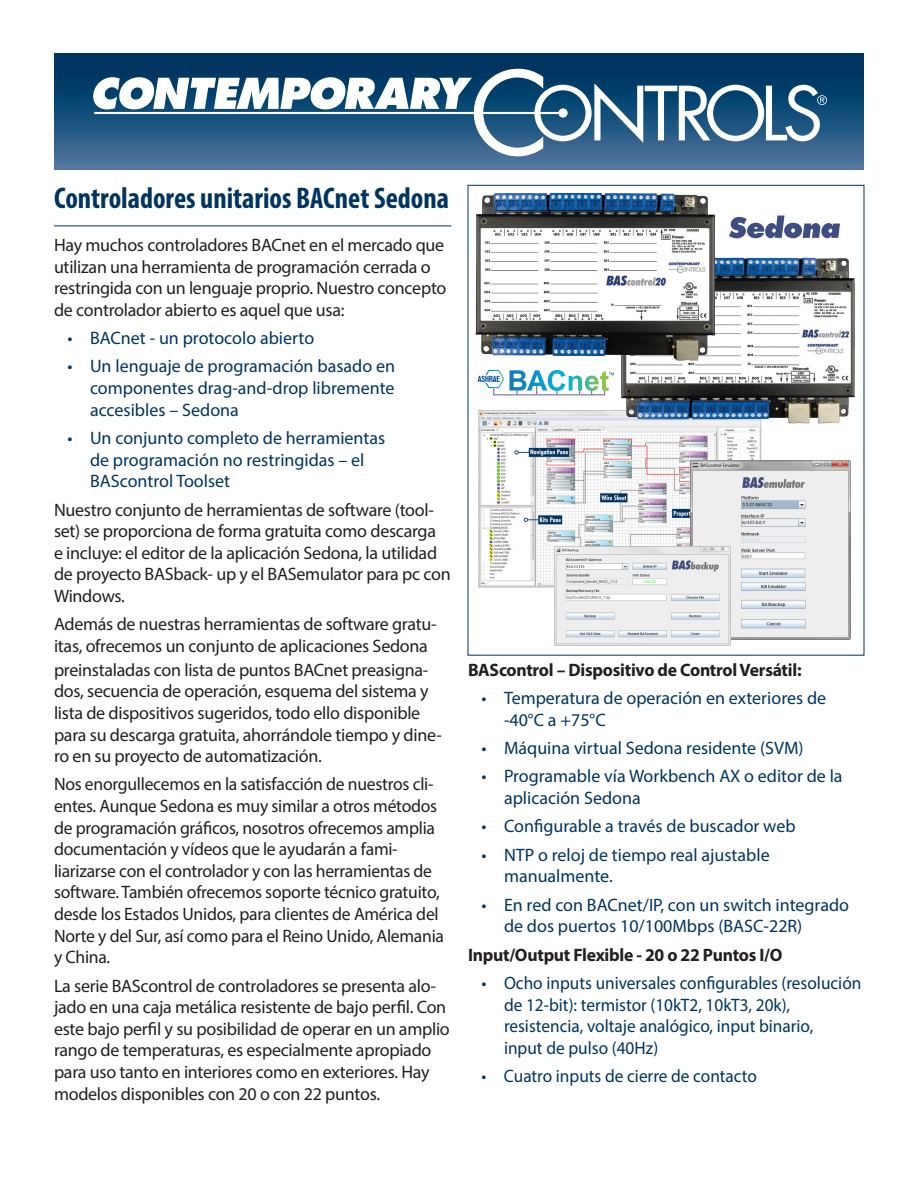
<style>
.page{position:relative;width:918px;height:1188px;background:#fff}
.page>*{position:absolute;margin:0;border:0;box-sizing:border-box;transform-origin:0 0}
.t1{font:700 condensed 30px "Myriad Pro";color:#003461}
.t2{font:18px/21.6px "Myriad Pro";letter-spacing:-.015em;color:#231f20}
.t3{font:18px/21.6px "Myriad Pro";color:#003461}
.t4{font:700 18px "Myriad Pro";letter-spacing:-.015em;color:#231f20}
.t5{font:18px "Myriad Pro";color:#003461;scale:.96 1}
</style>
<div class="page">
<svg style="left:54px;top:53px;width:810px;height:116px;background:#20507a"></svg>
<hr style="left:54px;top:226px;width:397px;height:1px;background:#003461">
<svg style="left:92px;top:69px;width:735px;height:87px"></svg>
<img style="left:479px;top:411px;width:282px;height:176px">
<img style="left:615px;top:257px;width:240px;height:170px">
<img style="left:475px;top:192px;width:243px;height:172px">
<svg style="left:478px;top:370px;width:136px;height:26px"></svg>
<svg style="left:729px;top:216px;width:111px;height:22px"></svg>
<img style="left:690px;top:460px;width:161px;height:180px">
<img style="left:555px;top:547px;width:175px;height:99px">
<p class="t1" style="left:54px;top:179px;width:397px">Controladores unitarios BACnet Sedona</p>
<p class="t2" style="left:54px;top:234px;width:394px">Hay muchos controladores BACnet en el mercado que utilizan una herramienta de programación cerrada o restringida con un lenguaje proprio. Nuestro concepto de controlador abierto es aquel que usa:</p>
<p class="t3" style="left:68px;top:327px;width:248px">• BACnet - un protocolo abierto</p>
<p class="t3" style="left:90px;top:355px;width:307px;text-align:justify;text-indent:-22px">• Un lenguaje de programación basado en componentes drag-and-drop libremente accesibles – Sedona</p>
<p class="t3" style="left:90px;top:427px;width:297px;text-indent:-22px">• Un conjunto completo de herramientas de programación no restringidas – el<br>BAScontrol Toolset</p>
<p class="t2" style="left:54px;top:498px;width:398px">Nuestro conjunto de herramientas de software (tool&shy;set) se proporciona de forma gratuita como descarga<br>e incluye: el editor de la aplicación Sedona, la utilidad de proyecto BASback- up y el BASemulator para pc con Windows.</p>
<p class="t2" style="left:54px;top:613px;width:384px">Además de nuestras herramientas de software gratu&shy;itas, ofrecemos un conjunto de aplicaciones Sedona</p>
<p class="t2" style="left:54px;top:659px;width:389px">preinstaladas con lista de puntos BACnet preasigna&shy;dos, secuencia de operación, esquema del sistema y lista de dispositivos sugeridos, todo ello disponible para su descarga gratuita, ahorrándole tiempo y dine&shy;ro en su proyecto de automatización.</p>
<p class="t2" style="left:54px;top:773px;width:392px">Nos enorgullecemos en la satisfacción de nuestros cli&shy;entes. Aunque Sedona es muy similar a otros métodos de programación gráficos, nosotros ofrecemos amplia documentación y vídeos que le ayudarán a fami&shy;liarizarse con el controlador y con las herramientas de software. También ofrecemos soporte técnico gratuito, desde los Estados Unidos, para clientes de América del Norte y del Sur, así como para el Reino Unido, Alemania y China.</p>
<p class="t2" style="left:54px;top:975px;width:397px">La serie BAScontrol de controladores se presenta alo&shy;jado en una caja metálica resistente de bajo perfil. Con este bajo perfil y su posibilidad de operar en un amplio rango de temperaturas, es especialmente apropiado para uso tanto en interiores como en exteriores. Hay modelos disponibles con 20 o con 22 puntos.</p>
<p class="t4" style="left:468px;top:658px;width:335px">BAScontrol – Dispositivo de Control Versátil:</p>
<p class="t3" style="left:504px;top:687px;width:324px;text-indent:-22px">• Temperatura de operación en exteriores de -40°C a +75°C</p>
<p class="t3" style="left:482px;top:737px;width:324px">• Máquina virtual Sedona residente (SVM)</p>
<p class="t3" style="left:504px;top:765px;width:340px;text-indent:-22px">• Programable vía Workbench AX o editor de la aplicación Sedona</p>
<p class="t3" style="left:482px;top:815px;width:316px">• Configurable a través de buscador web</p>
<p class="t3" style="left:504px;top:844px;width:267px;text-indent:-22px">• NTP o reloj de tiempo real ajustable manualmente.</p>
<p class="t3" style="left:504px;top:894px;width:347px;text-indent:-22px">• En red con BACnet/IP, con un switch integrado de dos puertos 10/100Mbps (BASC-22R)</p>
<p class="t4" style="left:468px;top:943px;width:316px">Input/Output Flexible - 20 o 22 Puntos I/O</p>
<p class="t3" style="left:504px;top:972px;width:359px;text-indent:-22px">• Ocho inputs universales configurables (resolución de 12-bit): termistor (10kT2, 10kT3, 20k), resistencia, voltaje analógico, input binario,<br>input de pulso (40Hz)</p>
<p class="t5" style="left:482px;top:1065px;width:288px">• Cuatro inputs de cierre de contacto</p>
</div>
